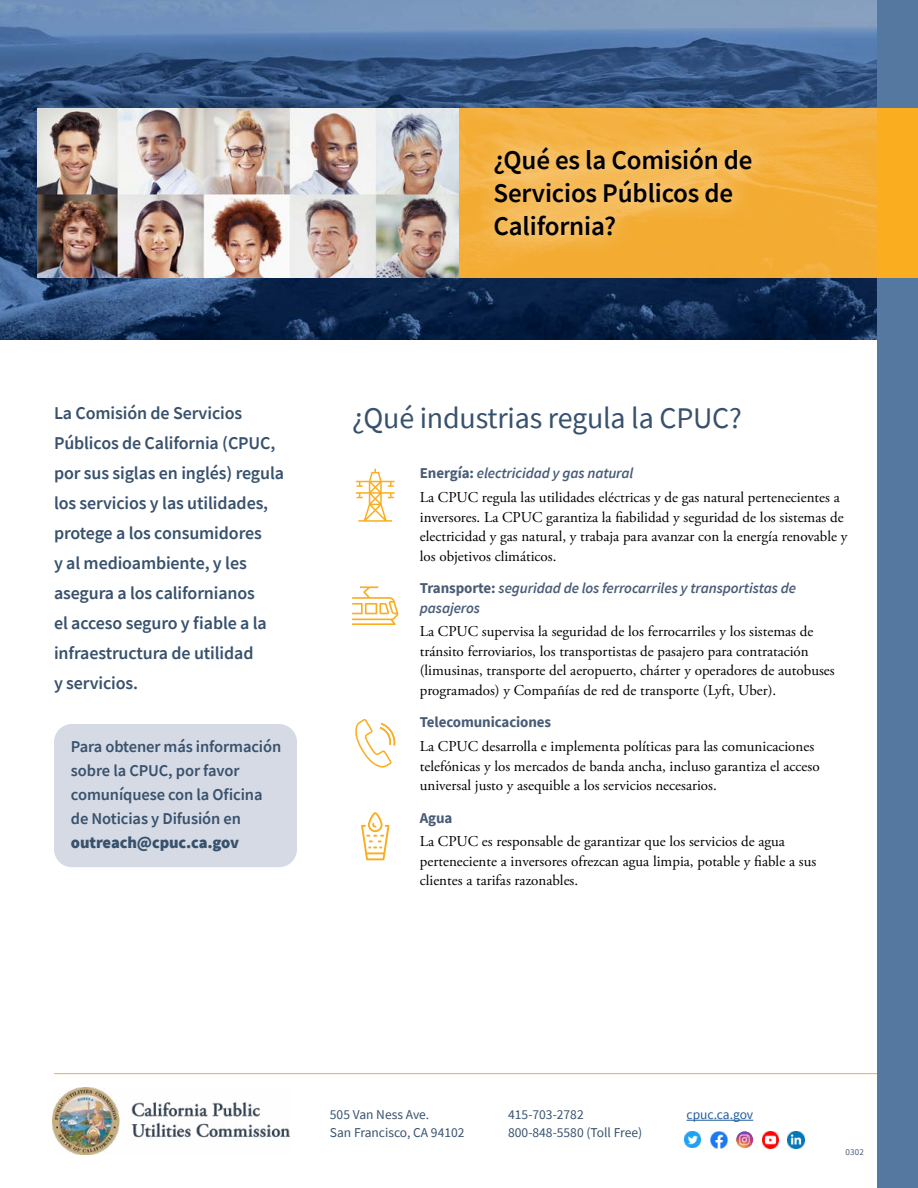
<style>
.page{position:relative;width:918px;height:1188px;background:#fff}
.page>*{position:absolute;margin:0;border:0;box-sizing:border-box;transform-origin:0 0}
.Head1{font:30px "Source Sans Pro";letter-spacing:-.005em;color:#38516d}
.t1{font:600 27px/33px "Source Sans Pro";letter-spacing:-.005em;color:#000}
.body_copy_intro{font:600 18px/30px "Source Sans Pro";letter-spacing:-.005em;color:#38516d}
.body_copy_intro-2{font:600 16.5px/24px "Source Sans Pro";letter-spacing:-.005em;color:#38516d}
.body_copy{font:15px/19.5px "Adobe Garamond Pro";color:#000}
.Subhead2{font:italic 600 15px/19.5px "Source Sans Pro";letter-spacing:-.005em;color:#495c77}
.Subhead2-2{font:700 15px "Source Sans Pro";letter-spacing:-.005em;color:#495c77}
.body_copy-2{font:13.5px/18px "Source Sans Pro";color:#38516d}
.body_copy-3{font:13.5px "Source Sans Pro";color:#215e9e}
.t2{font:9px "Source Sans Pro";color:#495c77}
.s1{font-weight:900}
.s2{font-weight:700;font-style:normal}
</style>
<div class="page">
<hr style="left:54px;top:1073px;width:864px;height:1px;background:#fbad20">
<hr style="left:687px;top:1120px;width:66px;height:1px;background:#215e9e">
<img style="left:53px;top:1087px;width:237px;height:67px">
<img style="left:710px;top:1131px;width:17px;height:17px">
<img style="left:684px;top:1131px;width:17px;height:17px">
<img style="left:762px;top:1131px;width:17px;height:17px">
<img style="left:788px;top:1131px;width:17px;height:17px">
<img style="left:736px;top:1131px;width:17px;height:17px;border-radius:9px">
<img style="left:0;top:0;width:878px;height:339px">
<svg style="left:459px;top:108px;width:419px;height:170px;background:#f3ae39"></svg>
<div style="left:473px;top:127px;width:300px;height:129px;background:#fff;opacity:.75"></div>
<div style="left:878px;top:0;width:40px;height:1188px;background:#5578a0"></div>
<div style="left:878px;top:108px;width:40px;height:170px;background:#fbad20"></div>
<img style="left:38px;top:108px;width:421px;height:170px">
<div style="left:54px;top:724px;width:243px;height:143px;background:#d5dae4;border-radius:18px"></div>
<svg style="left:361px;top:812px;width:28px;height:48px"></svg>
<svg style="left:356px;top:469px;width:39px;height:53px"></svg>
<svg style="left:352px;top:586px;width:46px;height:39px"></svg>
<svg style="left:355px;top:719px;width:40px;height:49px"></svg>
<p class="body_copy_intro" style="left:54px;top:397px;width:232px">La Comisión de Servicios<br>Públicos de California (CPUC, por sus siglas en inglés) regula los servicios y las utilidades, protege a los consumidores<br>y al medioambiente, y les asegura a los californianos<br>el acceso seguro y fiable a la infraestructura de utilidad<br>y servicios.</p>
<p class="body_copy_intro-2" style="left:71px;top:734px;width:212px">Para obtener más información sobre la CPUC, por favor comuníquese con la Oficina de Noticias y Difusión en <span class="s1">outreach@cpuc.ca.gov</span></p>
<p class="t1" style="left:494px;top:143px;width:261px">¿Qué es la Comisión de<br>Servicios Públicos de<br>California?</p>
<p class="Head1" style="left:352px;top:398px;width:391px">¿Qué industrias regula la CPUC?</p>
<p class="Subhead2" style="left:420px;top:463px;width:215px"><span class="s2">Energía:</span> electricidad y gas natural</p>
<p class="body_copy" style="left:420px;top:488px;width:429px">La CPUC regula las utilidades eléctricas y de gas natural pertenecientes a inversores. La CPUC garantiza la fiabilidad y seguridad de los sistemas de electricidad y gas natural, y trabaja para avanzar con la energía renovable y los objetivos climáticos.</p>
<p class="Subhead2" style="left:420px;top:578px;width:378px"><span class="s2">Transporte:</span> seguridad de los ferrocarriles y transportistas de pasajeros</p>
<p class="body_copy" style="left:420px;top:622px;width:416px">La CPUC supervisa la seguridad de los ferrocarriles y los sistemas de tránsito ferroviarios, los transportistas de pasajero para contratación (limusinas, transporte del aeropuerto, chárter y operadores de autobuses programados) y Compañías de red de transporte (Lyft, Uber).</p>
<p class="Subhead2-2" style="left:420px;top:712px;width:133px">Telecomunicaciones</p>
<p class="body_copy" style="left:420px;top:737px;width:401px">La CPUC desarrolla e implementa políticas para las comunicaciones telefónicas y los mercados de banda ancha, incluso garantiza el acceso universal justo y asequible a los servicios necesarios.</p>
<p class="Subhead2-2" style="left:420px;top:808px;width:34px">Agua</p>
<p class="body_copy" style="left:420px;top:833px;width:398px">La CPUC es responsable de garantizar que los servicios de agua perteneciente a inversores ofrezcan agua limpia, potable y fiable a sus clientes a tarifas razonables.</p>
<p class="body_copy-2" style="left:330px;top:1106px;width:136px">505 Van Ness Ave.<br>San Francisco, CA 94102</p>
<p class="body_copy-2" style="left:508px;top:1106px;width:135px">415-703-2782<br>800-848-5580 (Toll Free)</p>
<p class="body_copy-3" style="left:687px;top:1106px;width:68px">cpuc.ca.gov</p>
<p class="t2" style="left:846px;top:1146px;width:20px">0302</p>
</div>
